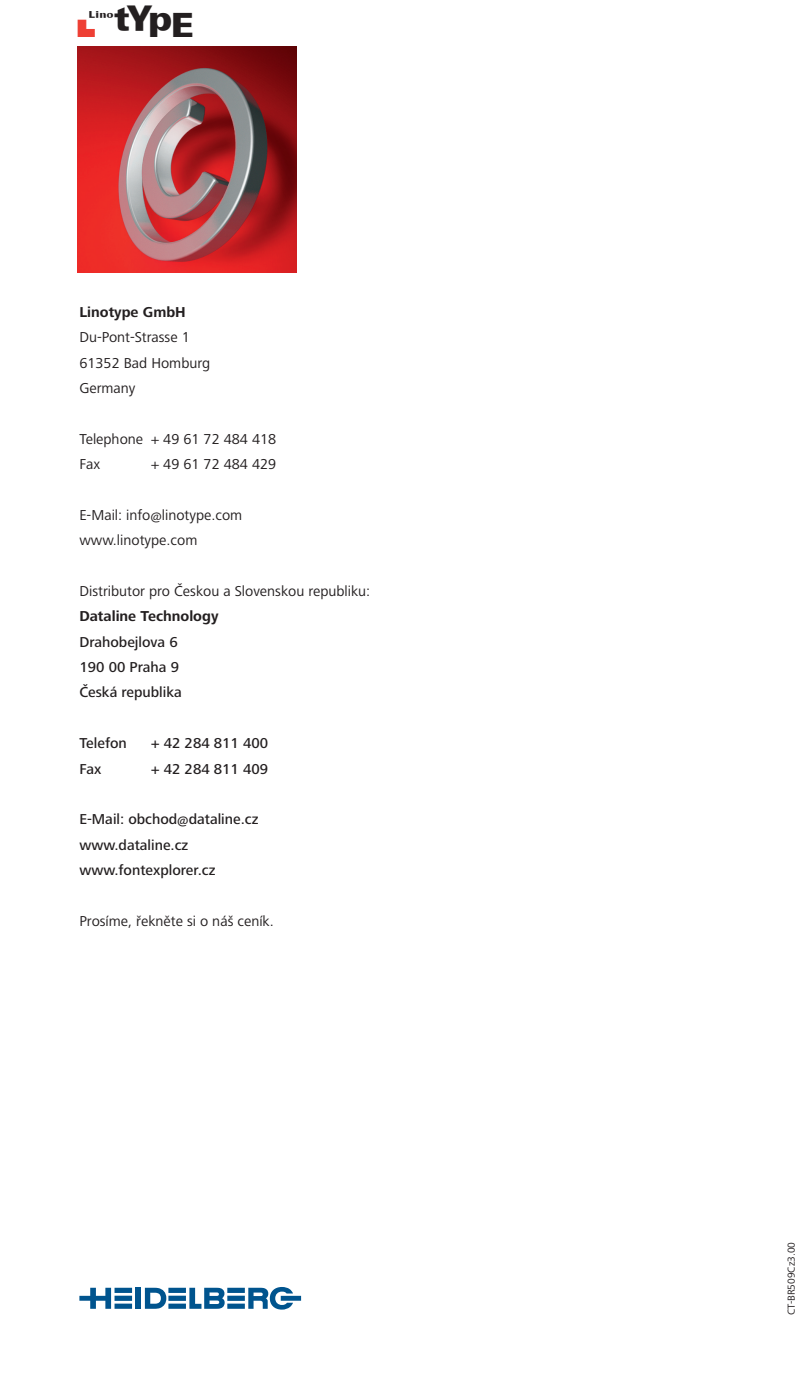
<style>
.page{position:relative;width:804px;height:1389px;background:#fff}
.page>*{position:absolute;margin:0;border:0;box-sizing:border-box;transform-origin:0 0}
.t1{font:39.55px "Linotype Logo";color:#231f20}
.t2{font:14.88px/25.4px "Frutiger Next LTCE";color:#231f20}
.t3{font:500 14.88px/25.4px "Frutiger Next LTCE";color:#231f20}
.t4{font:700 14.88px "Frutiger Next LTCE";color:#231f20}
.t5{font:10.5px "Frutiger Next LTCE";color:#231f20}
.s1{color:#ee3f34}
</style>
<div class="page">
<svg style="left:79px;top:1288px;width:32px;height:21px"></svg>
<div style="left:114px;top:1288px;width:18px;height:5px;background:#00548e"></div>
<div style="left:114px;top:1296px;width:18px;height:5px;background:#00548e"></div>
<div style="left:114px;top:1304px;width:18px;height:5px;background:#00548e"></div>
<div style="left:135px;top:1288px;width:6px;height:21px;background:#00548e"></div>
<svg style="left:145px;top:1288px;width:21px;height:21px"></svg>
<div style="left:168px;top:1288px;width:18px;height:5px;background:#00548e"></div>
<div style="left:168px;top:1296px;width:18px;height:5px;background:#00548e"></div>
<div style="left:168px;top:1304px;width:18px;height:5px;background:#00548e"></div>
<svg style="left:189px;top:1288px;width:36px;height:21px"></svg>
<div style="left:227px;top:1288px;width:18px;height:5px;background:#00548e"></div>
<div style="left:227px;top:1296px;width:18px;height:5px;background:#00548e"></div>
<div style="left:227px;top:1304px;width:18px;height:5px;background:#00548e"></div>
<svg style="left:248px;top:1287px;width:53px;height:23px"></svg>
<img style="left:78px;top:47px;width:218px;height:225px">
<h1 class="t1" style="left:78px;top:5px;width:116px"><span class="s1">A</span>BCD</h1>
<p class="t4" style="left:79px;top:303px;width:108px">Linotype GmbH</p>
<p class="t2" style="left:79px;top:325px;width:132px">Du-Pont-Strasse 1<br>61352 Bad Homburg<br>Germany</p>
<p class="t2" style="left:79px;top:426px;width:198px">Telephone + 49 61 72 484 418<br>Fax</p>
<p class="t2" style="left:151px;top:451px;width:126px">+ 49 61 72 484 429</p>
<p class="t2" style="left:79px;top:502px;width:164px">E-Mail: info@linotype.com www.linotype.com</p>
<p class="t2" style="left:79px;top:578px;width:292px">Distributor pro Českou a Slovenskou republiku:</p>
<p class="t4" style="left:79px;top:608px;width:141px">Dataline Technology</p>
<p class="t3" style="left:79px;top:629px;width:104px">Drahobejlova 6<br>190 00 Praha 9<br>Česká republika</p>
<p class="t3" style="left:79px;top:731px;width:49px">Telefon</p>
<p class="t3" style="left:151px;top:731px;width:119px">+ 42 284 811 400</p>
<p class="t3" style="left:79px;top:756px;width:24px">Fax</p>
<p class="t3" style="left:151px;top:756px;width:119px">+ 42 284 811 409</p>
<p class="t3" style="left:79px;top:807px;width:180px">E-Mail: obchod@dataline.cz www.dataline.cz www.fontexplorer.cz</p>
<p class="t2" style="left:79px;top:908px;width:196px">Prosíme, řekněte si o náš ceník.</p>
<p class="t5" style="left:785px;top:1315px;width:75px;rotate:-90deg">CT-BR509Cz3.00</p>
</div>
